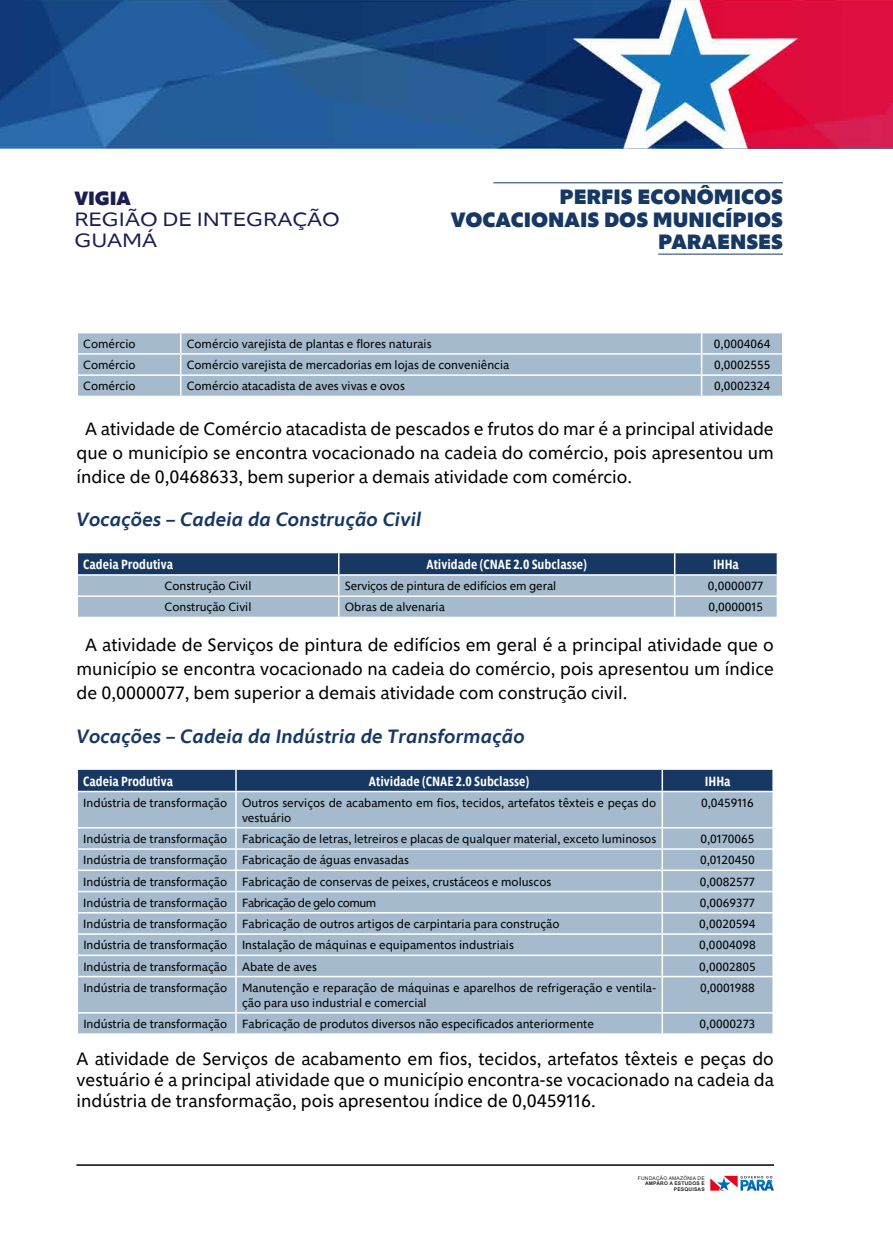
<style>
.page{position:relative;width:893px;height:1234px;background:#fff}
.page>*{position:absolute;margin:0;border:0;box-sizing:border-box;transform-origin:0 0}
.t1{font:900 21px/22.5px "Morandi";color:#173863;text-align:right}
.t2{font:expanded 21px "Morandi";color:#173863}
.t3{font:italic 600 19.5px "Morandi";color:#173863}
.t4{font:expanded 19.5px/21px "Morandi";color:#1a1e52}
.t5{font:900 19.5px "Morandi";color:#1a1e52}
.t6{font:18px/24px "Morandi";color:#000;text-align:justify}
.t7{font:600 condensed 13.5px "Morandi";color:#fff}
.t8{font:12px/15px "Morandi";color:#000}
.t9{font:700 4.95px/5.6px "Arial";letter-spacing:.04em;color:#24211e;text-align:right}
.t10{font:4.95px "Arial";letter-spacing:.04em;color:#24211e}
</style>
<div class="page">
<img style="left:0;top:0;width:893px;height:148px">
<svg style="left:710px;top:1175px;width:64px;height:15px"></svg>
<div style="left:78px;top:333px;width:704px;height:62px;background:#a5bbcd"></div>
<svg style="left:180px;top:333px;width:1px;height:62px"></svg>
<hr style="left:77px;top:353px;width:104px;height:1px;background:#fff">
<hr style="left:181px;top:353px;width:521px;height:1px;background:#fff">
<hr style="left:702px;top:353px;width:81px;height:1px;background:#fff">
<hr style="left:77px;top:374px;width:104px;height:2px;background:#fff">
<hr style="left:181px;top:374px;width:521px;height:2px;background:#fff">
<hr style="left:702px;top:374px;width:81px;height:2px;background:#fff">
<svg style="left:701px;top:333px;width:1px;height:62px"></svg>
<svg style="left:77px;top:552px;width:701px;height:64px;background:#7d95ae"></svg>
<div style="left:78px;top:792px;width:694px;height:241px;background:#a5bbcd"></div>
<hr style="left:77px;top:826px;width:159px;height:2px;background:#fff">
<hr style="left:236px;top:826px;width:426px;height:2px;background:#fff">
<hr style="left:662px;top:826px;width:112px;height:2px;background:#fff">
<hr style="left:77px;top:848px;width:159px;height:1px;background:#fff">
<hr style="left:236px;top:848px;width:426px;height:1px;background:#fff">
<hr style="left:662px;top:848px;width:112px;height:1px;background:#fff">
<hr style="left:77px;top:869px;width:159px;height:1px;background:#fff">
<hr style="left:236px;top:869px;width:426px;height:1px;background:#fff">
<hr style="left:662px;top:869px;width:112px;height:1px;background:#fff">
<hr style="left:77px;top:933px;width:159px;height:1px;background:#fff">
<hr style="left:77px;top:890px;width:159px;height:2px;background:#fff">
<hr style="left:236px;top:890px;width:426px;height:2px;background:#fff">
<hr style="left:662px;top:890px;width:112px;height:2px;background:#fff">
<hr style="left:77px;top:954px;width:159px;height:1px;background:#fff">
<hr style="left:77px;top:911px;width:159px;height:2px;background:#fff">
<hr style="left:236px;top:911px;width:426px;height:2px;background:#fff">
<hr style="left:662px;top:911px;width:112px;height:2px;background:#fff">
<hr style="left:236px;top:933px;width:426px;height:1px;background:#fff">
<hr style="left:662px;top:933px;width:112px;height:1px;background:#fff">
<hr style="left:236px;top:954px;width:426px;height:1px;background:#fff">
<hr style="left:662px;top:954px;width:112px;height:1px;background:#fff">
<hr style="left:77px;top:975px;width:159px;height:2px;background:#fff">
<hr style="left:236px;top:975px;width:426px;height:2px;background:#fff">
<hr style="left:662px;top:975px;width:112px;height:2px;background:#fff">
<hr style="left:77px;top:1011px;width:159px;height:2px;background:#fff">
<hr style="left:236px;top:1011px;width:426px;height:2px;background:#fff">
<hr style="left:662px;top:1011px;width:112px;height:2px;background:#fff">
<svg style="left:77px;top:769px;width:696px;height:22px;background:#22426b"></svg>
<hr style="left:235px;top:769px;width:2px;height:21px;background:#fff">
<hr style="left:235px;top:792px;width:2px;height:34px;background:#fff">
<hr style="left:235px;top:828px;width:2px;height:20px;background:#fff">
<hr style="left:235px;top:849px;width:2px;height:20px;background:#fff">
<hr style="left:235px;top:870px;width:2px;height:20px;background:#fff">
<svg style="left:235px;top:892px;width:2px;height:19px"></svg>
<hr style="left:235px;top:913px;width:2px;height:20px;background:#fff">
<hr style="left:235px;top:934px;width:2px;height:20px;background:#fff">
<hr style="left:235px;top:955px;width:2px;height:20px;background:#fff">
<hr style="left:235px;top:977px;width:2px;height:34px;background:#fff">
<hr style="left:235px;top:1013px;width:2px;height:20px;background:#fff">
<hr style="left:661px;top:769px;width:2px;height:21px;background:#fff">
<hr style="left:772px;top:769px;width:2px;height:21px;background:#fff">
<hr style="left:661px;top:792px;width:2px;height:34px;background:#fff">
<hr style="left:661px;top:828px;width:2px;height:20px;background:#fff">
<hr style="left:661px;top:849px;width:2px;height:20px;background:#fff">
<hr style="left:661px;top:870px;width:2px;height:20px;background:#fff">
<svg style="left:661px;top:892px;width:2px;height:19px"></svg>
<svg style="left:772px;top:892px;width:1px;height:19px"></svg>
<hr style="left:661px;top:913px;width:2px;height:20px;background:#fff">
<hr style="left:661px;top:934px;width:2px;height:20px;background:#fff">
<hr style="left:661px;top:955px;width:2px;height:20px;background:#fff">
<hr style="left:661px;top:977px;width:2px;height:34px;background:#fff">
<hr style="left:661px;top:1013px;width:2px;height:20px;background:#fff">
<hr style="left:77px;top:1164px;width:697px;height:1px;background:#000">
<hr style="left:493px;top:182px;width:290px;height:1px;background:#173863">
<hr style="left:658px;top:254px;width:125px;height:1px;background:#173863">
<h2 class="t5" style="left:74px;top:183px;width:58px">VIGIA</h2>
<h2 class="t4" style="left:74px;top:207px;width:267px">REGIÃO DE INTEGRAÇÃO<br>GUAMÁ</h2>
<h1 class="t2" style="left:474px;top:181px;width:301px">BELÉM DO PARÁ GUAJARÁ</h1>
<h1 class="t1" style="left:397px;top:206px;width:378px">PERFIS ECONÔMICOS VOCACIONAIS</h1>
<h1 class="t1" style="left:451px;top:184px;width:333px">PERFIS ECONÔMICOS<br>VOCACIONAIS DOS MUNICÍPIOS<br>PARAENSES</h1>
<p class="t8" style="left:83px;top:335px;width:54px">Comércio</p>
<p class="t8" style="left:187px;top:335px;width:246px">Comércio varejista de plantas e flores naturais</p>
<p class="t8" style="left:714px;top:335px;width:58px">0,0004064</p>
<p class="t8" style="left:83px;top:356px;width:54px">Comércio</p>
<p class="t8" style="left:187px;top:356px;width:324px">Comércio varejista de mercadorias em lojas de conveniência</p>
<p class="t8" style="left:714px;top:356px;width:58px">0,0002555</p>
<p class="t8" style="left:83px;top:378px;width:54px">Comércio</p>
<p class="t8" style="left:187px;top:378px;width:220px">Comércio atacadista de aves vivas e ovos</p>
<p class="t8" style="left:714px;top:378px;width:58px">0,0002324</p>
<h3 class="t6" style="left:77px;top:415px;width:699px;text-indent:8px">A atividade de Comércio atacadista de pescados e frutos do mar é a principal atividade que o município se encontra vocacionado na cadeia do comércio, pois apresentou um índice de 0,0468633, bem superior a demais atividade com comércio.</h3>
<h2 class="t3" style="left:77px;top:504px;width:346px">Vocações – Cadeia da Construção Civil</h2>
<p class="t7" style="left:83px;top:554px;width:91px">Cadeia Produtiva</p>
<p class="t7" style="left:427px;top:554px;width:162px">Atividade (CNAE 2.0 Subclasse)</p>
<p class="t7" style="left:713px;top:554px;width:27px">IHHa</p>
<p class="t8" style="left:165px;top:577px;width:88px">Construção Civil</p>
<p class="t8" style="left:345px;top:577px;width:213px">Serviços de pintura de edifícios em geral</p>
<p class="t8" style="left:708px;top:577px;width:57px">0,0000077</p>
<p class="t8" style="left:165px;top:598px;width:88px">Construção Civil</p>
<p class="t8" style="left:345px;top:598px;width:102px">Obras de alvenaria</p>
<p class="t8" style="left:708px;top:598px;width:56px">0,0000015</p>
<p class="t6" style="left:77px;top:631px;width:699px;text-indent:8px">A atividade de Serviços de pintura de edifícios em geral é a principal atividade que o município se encontra vocacionado na cadeia do comércio, pois apresentou um índice de 0,0000077, bem superior a demais atividade com construção civil.</p>
<h2 class="t3" style="left:77px;top:721px;width:450px">Vocações – Cadeia da Indústria de Transformação</h2>
<p class="t7" style="left:83px;top:770px;width:91px">Cadeia Produtiva</p>
<p class="t7" style="left:369px;top:770px;width:162px">Atividade (CNAE 2.0 Subclasse)</p>
<p class="t7" style="left:705px;top:770px;width:27px">IHHa</p>
<p class="t8" style="left:242px;top:794px;width:416px;text-indent:-159px">Indústria de transformação Outros serviços de acabamento em fios, tecidos, artefatos têxteis e peças do vestuário</p>
<p class="t8" style="left:701px;top:794px;width:54px">0,0459116</p>
<p class="t8" style="left:83px;top:830px;width:574px">Indústria de transformação Fabricação de letras, letreiros e placas de qualquer material, exceto luminosos</p>
<p class="t8" style="left:700px;top:830px;width:56px">0,0170065</p>
<p class="t8" style="left:83px;top:851px;width:327px">Indústria de transformação Fabricação de águas envasadas</p>
<p class="t8" style="left:700px;top:851px;width:56px">0,0120450</p>
<p class="t8" style="left:83px;top:872px;width:469px">Indústria de transformação Fabricação de conservas de peixes, crustáceos e moluscos</p>
<p class="t8" style="left:700px;top:872px;width:57px">0,0082577</p>
<p class="t8" style="left:83px;top:894px;width:294px">Indústria de transformação Fabricação de gelo comum</p>
<p class="t8" style="left:700px;top:894px;width:57px">0,0069377</p>
<p class="t8" style="left:83px;top:915px;width:478px">Indústria de transformação Fabricação de outros artigos de carpintaria para construção</p>
<p class="t8" style="left:699px;top:915px;width:58px">0,0020594</p>
<p class="t8" style="left:83px;top:936px;width:432px">Indústria de transformação Instalação de máquinas e equipamentos industriais</p>
<p class="t8" style="left:699px;top:936px;width:58px">0,0004098</p>
<p class="t8" style="left:83px;top:957px;width:235px">Indústria de transformação Abate de aves</p>
<p class="t8" style="left:699px;top:957px;width:58px">0,0002805</p>
<p class="t8" style="left:242px;top:978px;width:416px;text-indent:-159px">Indústria de transformação Manutenção e reparação de máquinas e aparelhos de refrigeração e ventila&shy;ção para uso industrial e comercial</p>
<p class="t8" style="left:700px;top:978px;width:56px">0,0001988</p>
<p class="t8" style="left:83px;top:1015px;width:512px">Indústria de transformação Fabricação de produtos diversos não especificados anteriormente</p>
<p class="t8" style="left:700px;top:1015px;width:57px">0,0000273</p>
<p class="t6" style="left:77px;top:1046px;width:699px;line-height:21px">A atividade de Serviços de acabamento em fios, tecidos, artefatos têxteis e peças do vestuário é a principal atividade que o município encontra-se vocacionado na cadeia da indústria de transformação, pois apresentou índice de 0,0459116.</p>
<p class="t10" style="left:638px;top:1174px;width:68px">FUNDAÇÃO AMAZÔNIA DE</p>
<p class="t9" style="left:645px;top:1180px;width:61px">AMPARO A ESTUDOS E<br>PESQUISAS</p>
</div>
